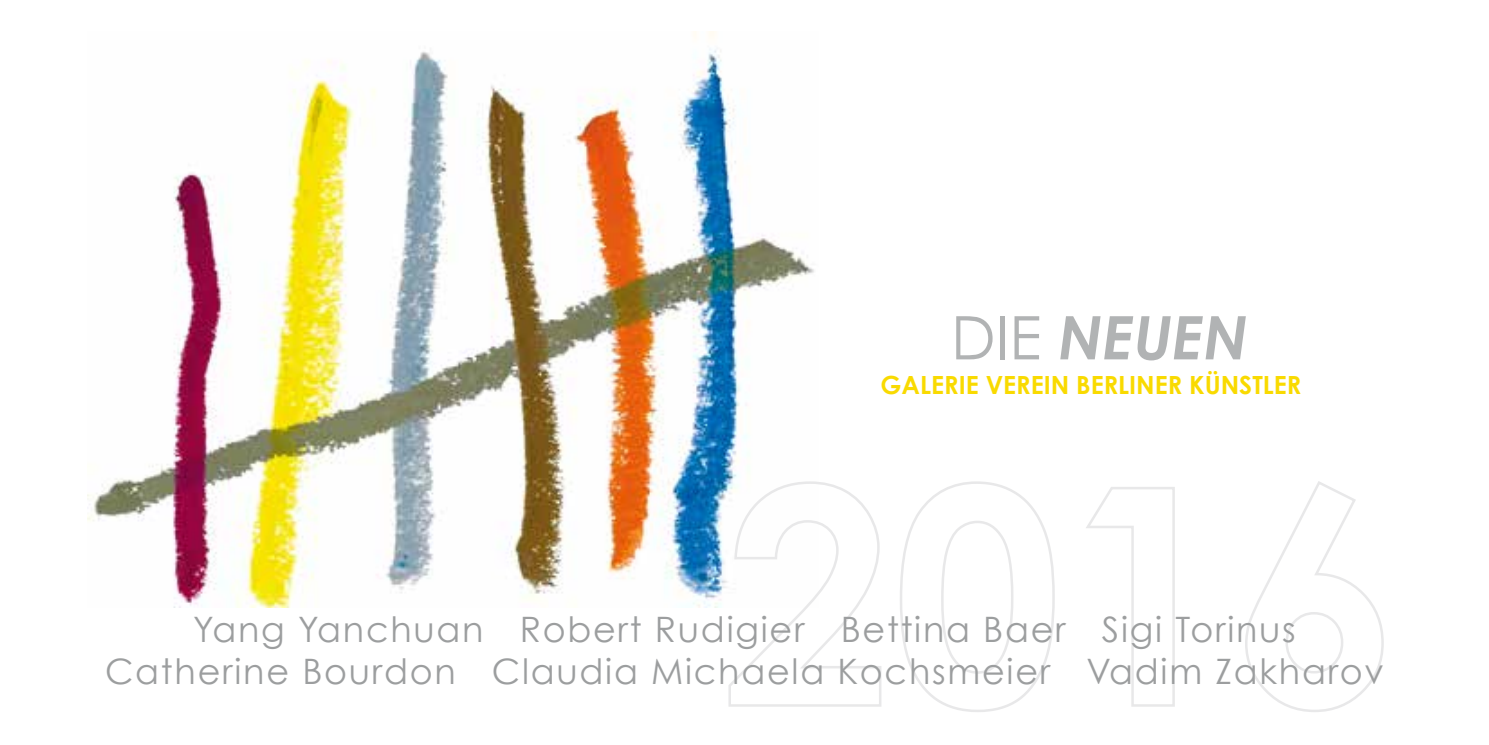
<style>
.page{position:relative;width:1489px;height:745px;background:#fff}
.page>*{position:absolute;margin:0;border:0;box-sizing:border-box;transform-origin:0 0}
.t1{font:italic 700 60px "Century Gothic";color:#b1b3b4}
.t2{font:35px/42px "Century Gothic";letter-spacing:.05em;color:#9c9e9f;text-align:center}
.t3{font:700 25px "Century Gothic";color:#f9da00}
.s1{font-weight:400;font-style:normal}
</style>
<div class="page">
<img style="left:88px;top:31px;width:726px;height:575px">
<svg style="left:726px;top:480px;width:156px;height:227px"></svg>
<svg style="left:900px;top:481px;width:155px;height:231px"></svg>
<svg style="left:1086px;top:487px;width:89px;height:220px"></svg>
<svg style="left:1245px;top:481px;width:139px;height:231px"></svg>
<h1 class="t1" style="left:950px;top:299px;width:298px"><span class="s1">DIE</span> NEUEN</h1>
<p class="t3" style="left:880px;top:368px;width:422px">GALERIE VEREIN BERLINER KÜNSTLER</p>
<p class="t2" style="left:105px;top:607px;width:1280px">Yang Yanchuan Robert Rudigier Bettina Baer Sigi Torinus<br>Catherine Bourdon Claudia Michaela Kochsmeier Vadim Zakharov</p>
</div>
